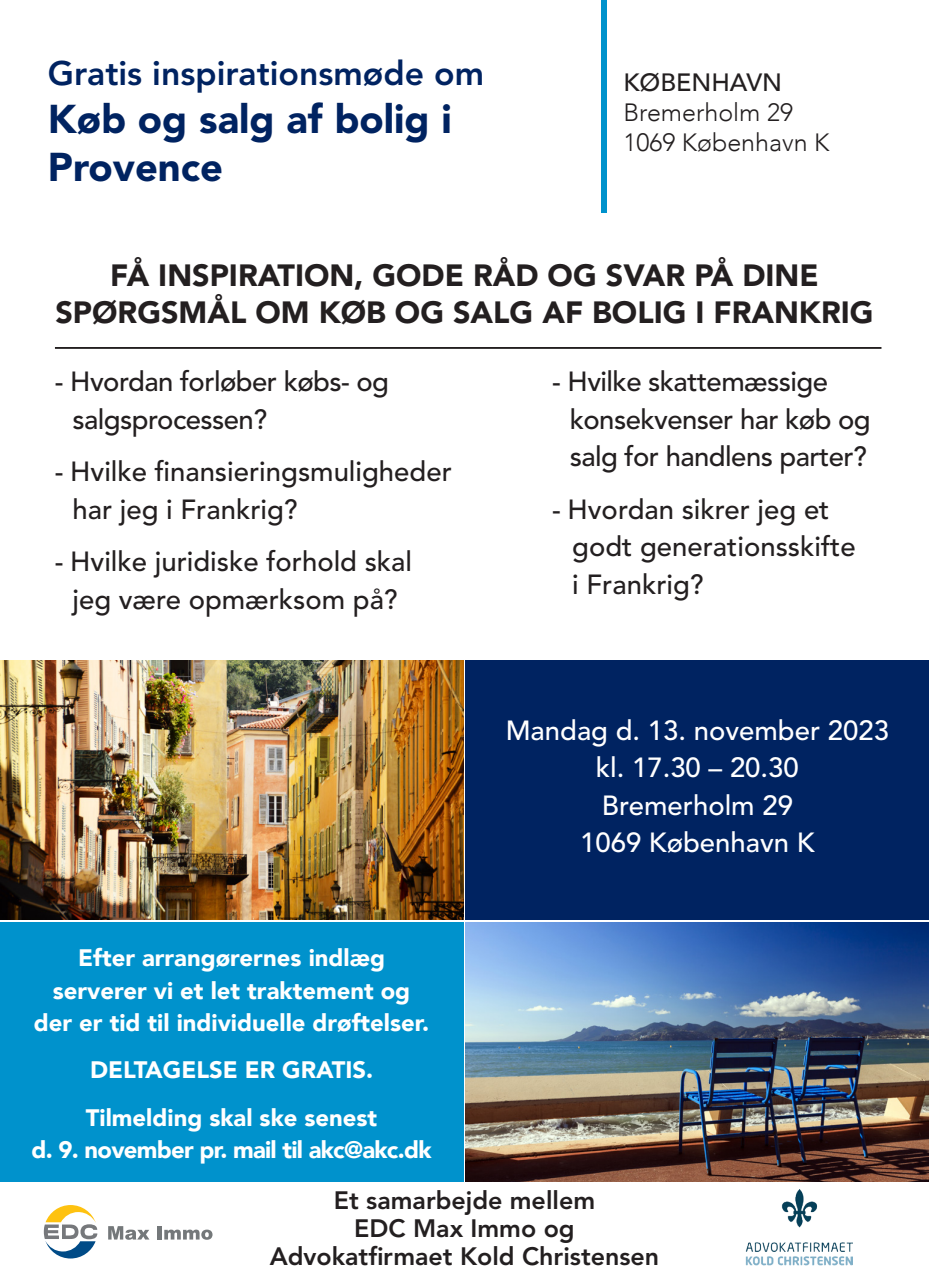
<style>
.page{position:relative;width:929px;height:1276px;background:#fff}
.page>*{position:absolute;margin:0;border:0;box-sizing:border-box;transform-origin:0 0}
.t1{font:900 39.75px/47.8px "Avenir LT Std";color:#002361}
.t2{font:800 33.75px "Avenir LT Std";color:#002361}
.t3{font:900 30.5px/36.5px "Avenir LT Std";color:#231f20;text-align:center}
.t4{font:500 27.5px "Avenir LT Std";color:#231f20}
.t5{font:500 27.5px/37.5px "Avenir LT Std";letter-spacing:-.02em;color:#231f20}
.t6{font:500 27.5px "Avenir LT Std";color:#fff}
.t7{font:800 25px "Avenir LT Std";color:#231f20}
.t8{font:300 25px "Avenir";color:#231f20}
.t9{font:500 25px "Avenir";color:#231f20}
.t10{font:900 23.75px "Avenir LT";color:#fff}
.t11{font:900 23.75px "Avenir LT";letter-spacing:-.03em;color:#fff}
</style>
<div class="page">
<img style="left:0;top:661px;width:463px;height:258px">
<div style="left:0;top:922px;width:463px;height:259px;background:#0092cc"></div>
<div style="left:465px;top:661px;width:463px;height:258px;background:#002361"></div>
<img style="left:465px;top:922px;width:463px;height:259px">
<div style="left:601px;top:0;width:5px;height:213px;background:#0092cc"></div>
<hr style="left:55px;top:347px;width:826px;height:2px;background:#231f20">
<svg style="left:44px;top:1205px;width:53px;height:53px"></svg>
<svg style="left:108px;top:1226px;width:41px;height:13px"></svg>
<hr style="left:157px;top:1226px;width:4px;height:13px;background:#74787a">
<svg style="left:164px;top:1229px;width:48px;height:10px"></svg>
<img style="left:745px;top:1189px;width:107px;height:77px">
<p class="t2" style="left:48px;top:53px;width:437px">Gratis inspirationsmøde om</p>
<p class="t1" style="left:48px;top:95px;width:405px">Køb og salg af bolig i<br>Provence</p>
<p class="t9" style="left:623px;top:61px;width:160px">KØBENHAVN</p>
<p class="t8" style="left:623px;top:98px;width:171px">Bremerholm 29</p>
<p class="t8" style="left:623px;top:128px;width:207px">1069 København K</p>
<p class="t3" style="left:55px;top:257px;width:819px">FÅ INSPIRATION, GODE RÅD OG SVAR PÅ DINE<br>SPØRGSMÅL OM KØB OG SALG AF BOLIG I FRANKRIG</p>
<p class="t5" style="left:72px;top:363px;width:318px;text-indent:-17px">- Hvordan forløber købs- og salgsprocessen?</p>
<p class="t4" style="left:55px;top:456px;width:398px">- Hvilke finansieringsmuligheder</p>
<p class="t4" style="left:72px;top:493px;width:227px">har jeg i Frankrig?</p>
<p class="t4" style="left:55px;top:546px;width:358px">- Hvilke juridiske forhold skal</p>
<p class="t4" style="left:72px;top:583px;width:327px">jeg være opmærksom på?</p>
<p class="t10" style="left:78px;top:943px;width:308px">Efter arrangørernes indlæg</p>
<p class="t10" style="left:53px;top:976px;width:359px">serverer vi et let traktement og</p>
<p class="t10" style="left:34px;top:1008px;width:397px">der er tid til individuelle drøftelser.</p>
<p class="t10" style="left:90px;top:1055px;width:284px">DELTAGELSE ER GRATIS.</p>
<p class="t10" style="left:86px;top:1103px;width:293px">Tilmelding skal ske senest</p>
<p class="t11" style="left:32px;top:1135px;width:401px">d. 9. november pr. mail til akc@akc.dk</p>
<p class="t5" style="left:569px;top:363px;width:302px;text-indent:-17px">- Hvilke skattemæssige konsekvenser har køb og salg for handlens parter?</p>
<p class="t4" style="left:552px;top:493px;width:279px">- Hvordan sikrer jeg et</p>
<p class="t4" style="left:572px;top:531px;width:285px">godt generationsskifte</p>
<p class="t4" style="left:572px;top:568px;width:133px">i Frankrig?</p>
<p class="t6" style="left:505px;top:714px;width:385px">Mandag d. 13. november 2023</p>
<p class="t6" style="left:595px;top:751px;width:204px">kl. 17.30 – 20.30</p>
<p class="t6" style="left:601px;top:789px;width:193px">Bremerholm 29</p>
<p class="t6" style="left:580px;top:826px;width:236px">1069 København K</p>
<p class="t7" style="left:334px;top:1186px;width:263px">Et samarbejde mellem</p>
<p class="t7" style="left:354px;top:1213px;width:222px">EDC Max Immo og</p>
<p class="t7" style="left:270px;top:1241px;width:391px">Advokatfirmaet Kold Christensen</p>
</div>
